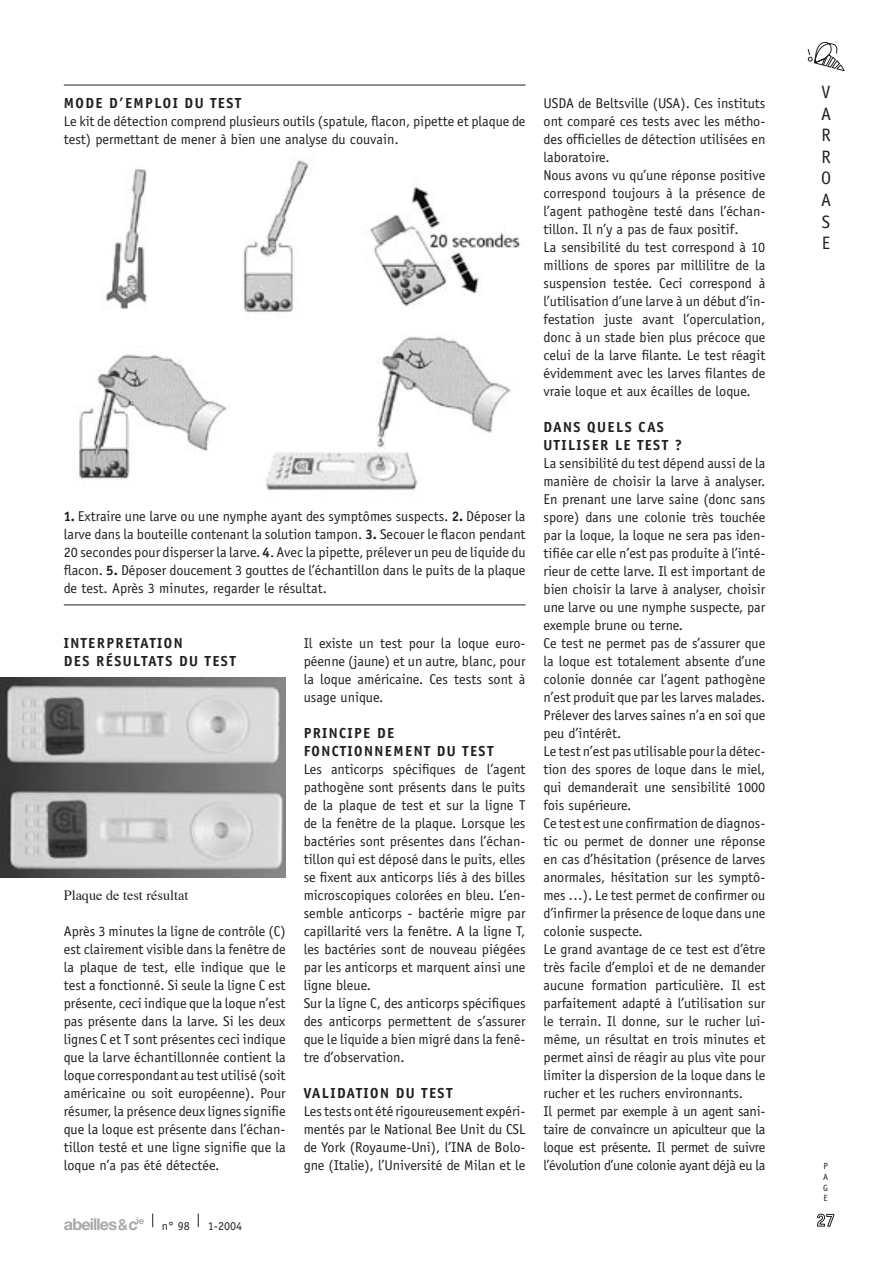
<style>
.page{position:relative;width:893px;height:1263px;background:#fff}
.page>*{position:absolute;margin:0;border:0;box-sizing:border-box;transform-origin:0 0}
.t1{font:18px/21.6px "Officina Sans";color:#231f20;text-align:justify}
.t2{font:700 16.2px "Helvetica Neue";letter-spacing:-.05em;color:#a7a9ac}
.t3{font:700 15px/18px "Officina Sans";letter-spacing:.1em;color:#231f20}
.t4{font:14.25px/18px "Officina Sans";color:#231f20}
.t5{font:14.25px "Times";color:#231f20}
.t6{font:12px "Officina Sans";color:#231f20}
.t7{font:9px/10.8px "Officina Sans";color:#231f20;text-align:justify}
.s1{font-weight:700}
.s2{font-family:"Officina Sans"}
</style>
<div class="page">
<svg style="left:808px;top:42px;width:36px;height:29px"></svg>
<svg style="left:817px;top:1214px;width:17px;height:13px"></svg>
<svg style="left:152px;top:1213px;width:1px;height:14px"></svg>
<svg style="left:198px;top:1213px;width:1px;height:14px"></svg>
<hr style="left:64px;top:85px;width:461px;height:1px;background:#231f20">
<hr style="left:64px;top:604px;width:461px;height:1px;background:#231f20">
<img style="left:0;top:677px;width:286px;height:200px">
<img style="left:78px;top:160px;width:442px;height:331px">
<p class="t3" style="left:64px;top:94px;width:179px">MODE D’EMPLOI DU TEST</p>
<p class="t4" style="left:64px;top:112px;width:463px">Le kit de détection comprend plusieurs outils (spatule, flacon, pipette et plaque de test) permettant de mener à bien une analyse du couvain.</p>
<p class="t4" style="left:64px;top:507px;width:463px;text-align:justify"><span class="s1">1.</span> Extraire une larve ou une nymphe ayant des symptômes suspects. <span class="s1">2.</span> Déposer la larve dans la bouteille contenant la solution tampon. <span class="s1">3.</span> Secouer le flacon pendant 20 secondes pour disperser la larve. <span class="s1">4</span>. Avec la pipette, prélever un peu de liquide du flacon. <span class="s1">5.</span> Déposer doucement 3 gouttes de l’échantillon dans le puits de la plaque de test. Après 3 minutes, regarder le résultat.</p>
<p class="t3" style="left:64px;top:634px;width:173px">INTERPRETATION<br>DES RÉSULTATS DU TEST</p>
<p class="t5" style="left:64px;top:882px;width:126px">Plaque de test résultat</p>
<p class="t4" style="left:64px;top:922px;width:223px;text-align:justify">Après 3 minutes la ligne de contrôle (C) est clairement visible dans la fenêtre de la plaque de test, elle indique que le test a fonctionné. Si seule la ligne C est présente, ceci indique que la loque n’est pas présente dans la larve. Si les deux lignes C et T sont présentes ceci indique que la larve échantillonnée contient la loque correspondant au test utilisé (soit américaine ou soit européenne). Pour résumer, la présence deux lignes signifie que la loque est présente dans l’échan&shy;tillon testé et une ligne signifie que la loque n’a pas été détectée.</p>
<p class="t2" style="left:64px;top:1214px;width:82px">abeilles<span class="s2">&amp;</span>c<sup>ie</sup></p>
<p class="t6" style="left:162px;top:1218px;width:29px">n° 98</p>
<p class="t6" style="left:208px;top:1218px;width:36px">1-2004</p>
<p class="t4" style="left:304px;top:634px;width:223px;text-align:justify">Il existe un test pour la loque euro&shy;péenne (jaune) et un autre, blanc, pour la loque américaine. Ces tests sont à usage unique.</p>
<p class="t3" style="left:304px;top:724px;width:191px">PRINCIPE DE<br>FONCTIONNEMENT DU TEST</p>
<p class="t4" style="left:304px;top:760px;width:223px">Les anticorps spécifiques de l’agent pathogène sont présents dans le puits de la plaque de test et sur la ligne T de la fenêtre de la plaque. Lorsque les bactéries sont présentes dans l’échan&shy;tillon qui est déposé dans le puits, elles se fixent aux anticorps liés à des billes microscopiques colorées en bleu. L’en&shy;semble anticorps - bactérie migre par capillarité vers la fenêtre. A la ligne T, les bactéries sont de nouveau piégées par les anticorps et marquent ainsi une ligne bleue.<br>Sur la ligne C, des anticorps spécifiques des anticorps permettent de s’assurer que le liquide a bien migré dans la fenê&shy;tre d’observation.</p>
<p class="t3" style="left:304px;top:1084px;width:150px">VALIDATION DU TEST</p>
<p class="t4" style="left:304px;top:1102px;width:223px;text-align:justify">Les tests ont été rigoureusement expéri&shy;mentés par le National Bee Unit du CSL de York (Royaume-Uni), l’INA de Bolo&shy;gne (Italie), l’Université de Milan et le</p>
<p class="t4" style="left:543px;top:94px;width:223px">USDA de Beltsville (USA). Ces instituts ont comparé ces tests avec les métho&shy;des officielles de détection utilisées en laboratoire.<br>Nous avons vu qu’une réponse positive correspond toujours à la présence de l’agent pathogène testé dans l’échan&shy;tillon. Il n’y a pas de faux positif.<br>La sensibilité du test correspond à 10 millions de spores par millilitre de la suspension testée. Ceci correspond à l’utilisation d’une larve à un début d’in&shy;festation juste avant l’operculation, donc à un stade bien plus précoce que celui de la larve filante. Le test réagit évidemment avec les larves filantes de vraie loque et aux écailles de loque.</p>
<p class="t3" style="left:543px;top:418px;width:140px">DANS QUELS CAS<br>UTILISER LE TEST ?</p>
<p class="t4" style="left:543px;top:454px;width:223px">La sensibilité du test dépend aussi de la manière de choisir la larve à analyser.<br>En prenant une larve saine (donc sans spore) dans une colonie très touchée par la loque, la loque ne sera pas iden&shy;tifiée car elle n’est pas produite à l’inté&shy;rieur de cette larve. Il est important de bien choisir la larve à analyser, choisir une larve ou une nymphe suspecte, par exemple brune ou terne.<br>Ce test ne permet pas de s’assurer que la loque est totalement absente d’une colonie donnée car l’agent pathogène n’est produit que par les larves malades.<br>Prélever des larves saines n’a en soi que peu d’intérêt.<br>Le test n’est pas utilisable pour la détec&shy;tion des spores de loque dans le miel, qui demanderait une sensibilité 1000 fois supérieure.<br>Ce test est une confirmation de diagnos&shy;tic ou permet de donner une réponse en cas d’hésitation (présence de larves anormales, hésitation sur les symptô&shy;mes …). Le test permet de confirmer ou d’infirmer la présence de loque dans une colonie suspecte.<br>Le grand avantage de ce test est d’être très facile d’emploi et de ne demander aucune formation particulière. Il est parfaitement adapté à l’utilisation sur le terrain. Il donne, sur le rucher lui&shy;même, un résultat en trois minutes et permet ainsi de réagir au plus vite pour limiter la dispersion de la loque dans le rucher et les ruchers environnants.<br>Il permet par exemple à un agent sani&shy;taire de convaincre un apiculteur que la loque est présente. Il permet de suivre l’évolution d’une colonie ayant déjà eu la</p>
<p class="t1" style="left:821px;top:81px;width:12px">V A R R O A S E</p>
<p class="t7" style="left:823px;top:1160px;width:7px">P A G E</p>
</div>
